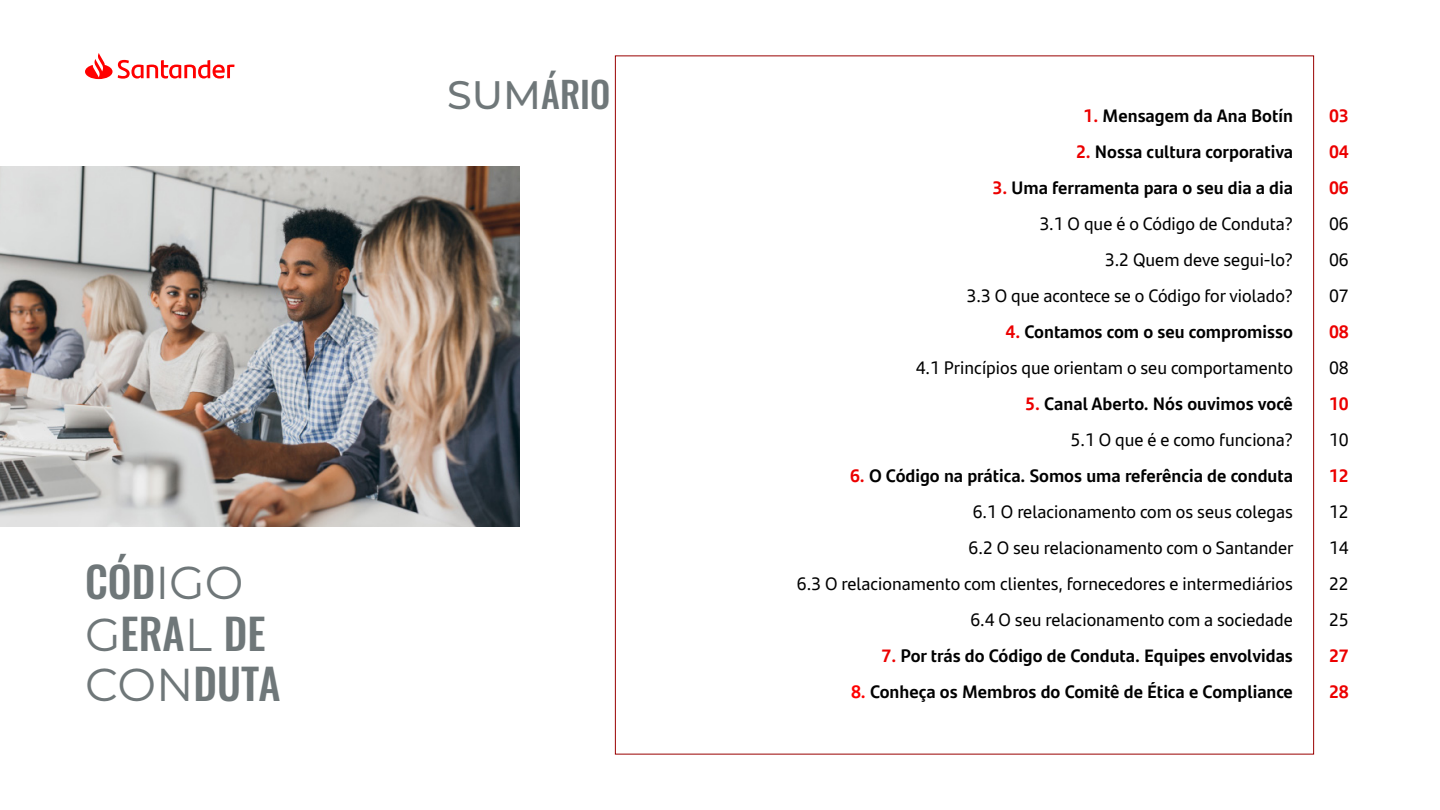
<style>
.page{position:relative;width:1440px;height:810px;background:#fff}
.page>*{position:absolute;margin:0;border:0;box-sizing:border-box;transform-origin:0 0}
.t1{font:500 42.38px "Oswald";color:#6f7779}
.t2{font:500 36px "Oswald";color:#6f7779}
.t3{font:18px/36px "Santander Text";color:#000;text-align:right}
.t4{font:700 18px/36px "Santander Text";color:#000;text-align:right}
.t5{font:700 18px/36px "Santander Text";color:#ec0000;text-align:justify}
.s1{font-family:"Montserrat";font-size:39.75px}
.s2{font-family:"Montserrat";font-weight:400;font-size:46.12px}
.s3{color:#ec0000}
.s4{font-weight:700;color:#ec0000}
.s5{font-weight:700}
.s6{font-weight:400}
.s7{color:#f00}
</style>
<div class="page">
<svg style="left:85px;top:53px;width:150px;height:26px"></svg>
<img style="left:0;top:167px;width:519px;height:360px">
<h2 class="t2" style="left:447px;top:75px;width:165px"><span class="s1">SUM</span>ÁRIO</h2>
<h1 class="t1" style="left:85px;top:560px;width:160px">CÓD<span class="s2">IGO</span></h1>
<h1 class="t1" style="left:85px;top:611px;width:182px"><span class="s2">G</span>ERA<span class="s2">L</span> DE</h1>
<h1 class="t1" style="left:85px;top:662px;width:197px"><span class="s2">CON</span>DUTA</h1>
<p class="t4" style="left:1084px;top:97px;width:211px"><span class="s3">1.</span> Mensagem da Ana Botín</p>
<p class="t4" style="left:1076px;top:133px;width:218px"><span class="s3">2.</span> Nossa cultura corporativa</p>
<p class="t3" style="left:967px;top:169px;width:328px"><span class="s4">3.</span> <span class="s5">Uma ferramenta para o seu dia a dia<br></span>3.1 O que é o Código de Conduta?<br>3.2 Quem deve segui-lo?<br>3.3 O que acontece se o Código for violado?</p>
<p class="t3" style="left:916px;top:313px;width:379px"><span class="s4">4.</span> <span class="s5">Contamos com o seu compromisso<br></span>4.1 Princípios que orientam o seu comportamento</p>
<p class="t4" style="left:1025px;top:385px;width:269px"><span class="s3">5.</span> Canal Aberto. Nós ouvimos você<br><span class="s6">5.1 O que é e como funciona?</span></p>
<p class="t3" style="left:797px;top:457px;width:498px"><span class="s4">6.</span> <span class="s5">O Código na prática. Somos uma referência de conduta<br></span>6.1 O relacionamento com os seus colegas<br>6.2 O seu relacionamento com o Santander<br>6.3 O relacionamento com clientes, fornecedores e intermediários 6.4 O seu relacionamento com a sociedade</p>
<p class="t4" style="left:882px;top:637px;width:413px"><span class="s3">7.</span> Por trás do Código de Conduta. Equipes envolvidas</p>
<p class="t4" style="left:851px;top:673px;width:443px"><span class="s7">8.</span> Conheça os Membros do Comitê de Ética e Compliance</p>
<p class="t5" style="left:1329px;top:97px;width:21px">03<br>04<br>06</p>
<p class="t3" style="left:1329px;top:205px;width:21px;text-align:justify">06<br>06<br>07</p>
<p class="t5" style="left:1329px;top:313px;width:21px">08</p>
<p class="t3" style="left:1329px;top:349px;width:21px">08</p>
<p class="t5" style="left:1329px;top:385px;width:21px">10</p>
<p class="t3" style="left:1329px;top:421px;width:21px">10</p>
<p class="t5" style="left:1329px;top:457px;width:21px">12</p>
<p class="t3" style="left:1329px;top:493px;width:21px;text-align:justify">12<br>14<br>22<br>25</p>
<p class="t5" style="left:1329px;top:637px;width:21px">27<br>28</p>
</div>
